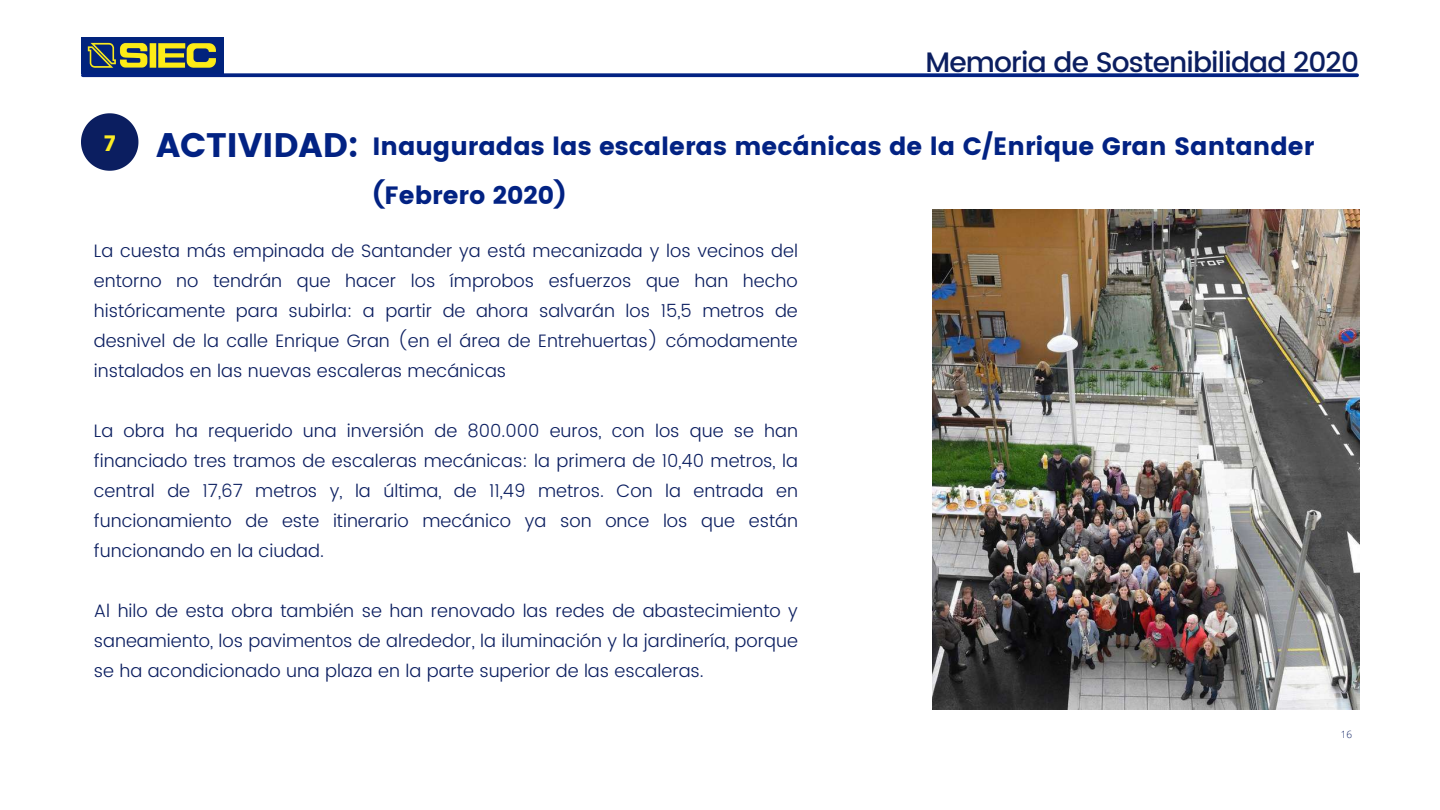
<style>
.page{position:relative;width:1440px;height:810px;background:#fff}
.page>*{position:absolute;margin:0;border:0;box-sizing:border-box;transform-origin:0 0}
.t1{font:34px "Poppins";color:#022283}
.t2{font:500 28.1px "Poppins";letter-spacing:-.03em;color:#0b1e60}
.t3{font:25px/49.5px "Poppins";color:#022283}
.t4{font:300 18px/30px "Poppins";color:#0b1e60;text-align:justify}
.t5{font:300 10px "Open Sans";color:#0b1e60}
</style>
<div class="page">
<img style="left:81px;top:38px;width:143px;height:36px">
<svg style="left:83px;top:73px;width:1274px;height:4px;background:#15328c"></svg>
<svg style="left:81px;top:113px;width:57px;height:58px"></svg>
<img style="left:932px;top:209px;width:427px;height:501px">
<h2 class="t2" style="left:926px;top:46px;width:435px">Memoria de Sostenibilidad 2020</h2>
<h1 class="t1" style="left:104px;top:125px;width:256px"><sup>7</sup> ACTIVIDAD:</h1>
<h3 class="t3" style="left:373px;top:121px;width:943px">Inauguradas las escaleras mecánicas de la C/Enrique Gran Santander (Febrero 2020)</h3>
<p class="t4" style="left:94px;top:236px;width:706px">La cuesta más empinada de Santander ya está mecanizada y los vecinos del entorno no tendrán que hacer los ímprobos esfuerzos que han hecho históricamente para subirla: a partir de ahora salvarán los 15,5 metros de desnivel de la calle Enrique Gran (en el área de Entrehuertas) cómodamente instalados en las nuevas escaleras mecánicas</p>
<p class="t4" style="left:94px;top:416px;width:706px">La obra ha requerido una inversión de 800.000 euros, con los que se han financiado tres tramos de escaleras mecánicas: la primera de 10,40 metros, la central de 17,67 metros y, la última, de 11,49 metros. Con la entrada en funcionamiento de este itinerario mecánico ya son once los que están funcionando en la ciudad.</p>
<p class="t4" style="left:94px;top:596px;width:706px">Al hilo de esta obra también se han renovado las redes de abastecimiento y saneamiento, los pavimentos de alrededor, la iluminación y la jardinería, porque se ha acondicionado una plaza en la parte superior de las escaleras.</p>
<p class="t5" style="left:1341px;top:728px;width:13px">16</p>
</div>
